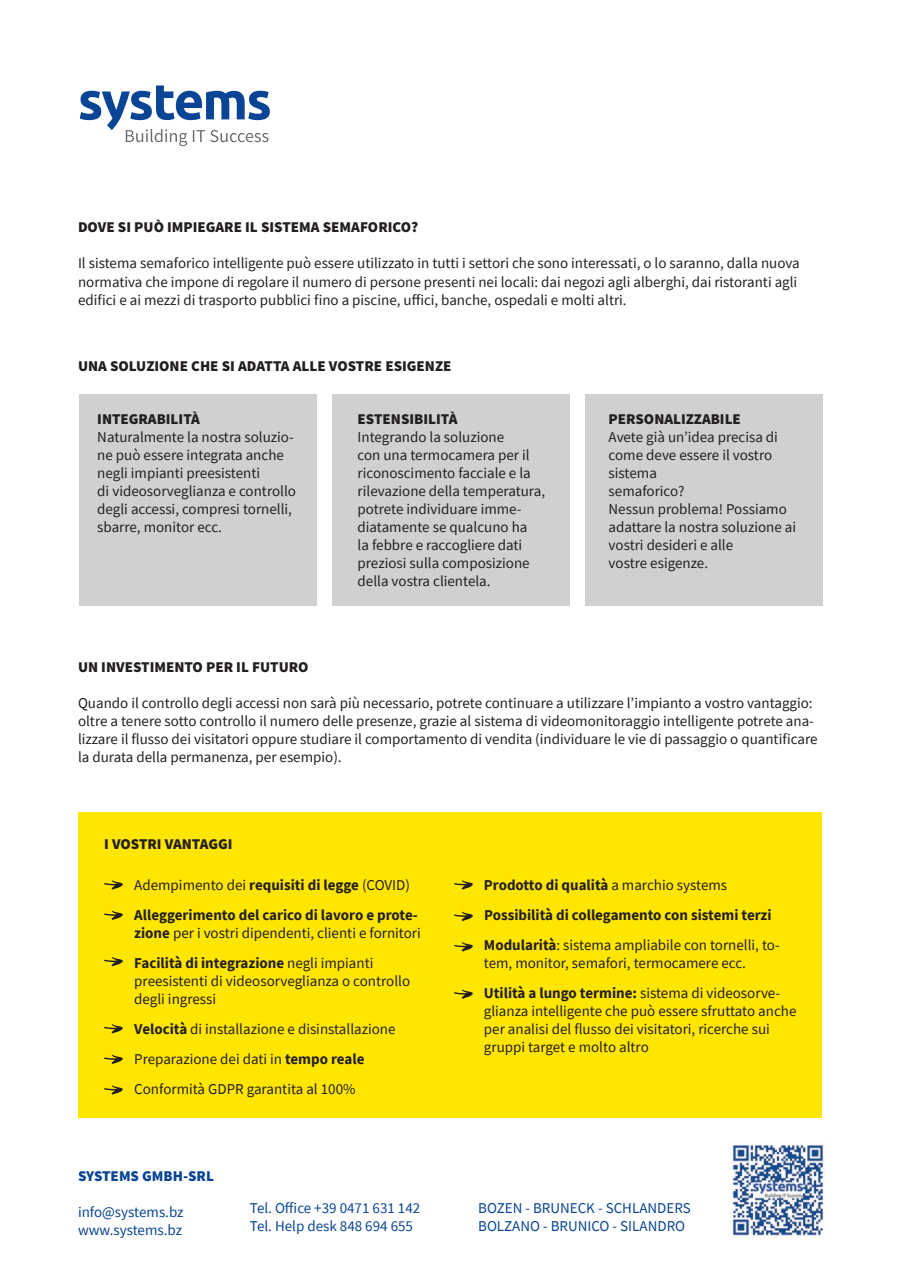
<style>
.page{position:relative;width:902px;height:1272px;background:#fff}
.page>*{position:absolute;margin:0;border:0;box-sizing:border-box;transform-origin:0 0}
.t1{font:15px/18px "Source Sans Pro";color:#231f20}
.t2{font:900 15px "Source Sans Pro";color:#231f20}
.t3{font:700 15px/18px "Source Sans Pro";color:#231f20}
.t4{font:15px "Source Sans Pro";color:#094594}
.t5{font:900 15px "Source Sans Pro";color:#094594}
.s1{font-weight:700}
.s2{font-weight:400}
</style>
<div class="page">
<svg style="left:80px;top:85px;width:190px;height:61px"></svg>
<div style="left:79px;top:394px;width:237px;height:212px;background:#cfd0d2"></div>
<div style="left:332px;top:394px;width:237px;height:212px;background:#cfd0d2"></div>
<div style="left:585px;top:394px;width:237px;height:212px;background:#cfd0d2"></div>
<img style="left:729px;top:1141px;width:97px;height:96px">
<div style="left:78px;top:812px;width:743px;height:305px;background:#ffe601"></div>
<svg style="left:104px;top:880px;width:19px;height:9px"></svg>
<svg style="left:454px;top:880px;width:19px;height:9px"></svg>
<svg style="left:454px;top:911px;width:19px;height:10px"></svg>
<svg style="left:454px;top:989px;width:19px;height:9px"></svg>
<svg style="left:104px;top:910px;width:19px;height:9px"></svg>
<svg style="left:104px;top:957px;width:19px;height:9px"></svg>
<svg style="left:104px;top:1024px;width:19px;height:9px"></svg>
<svg style="left:104px;top:1054px;width:19px;height:9px"></svg>
<svg style="left:104px;top:1085px;width:19px;height:9px"></svg>
<svg style="left:454px;top:942px;width:19px;height:9px"></svg>
<p class="t2" style="left:78px;top:218px;width:342px">DOVE SI PUÒ IMPIEGARE IL SISTEMA SEMAFORICO?</p>
<p class="t1" style="left:78px;top:254px;width:723px">Il sistema semaforico intelligente può essere utilizzato in tutti i settori che sono interessati, o lo saranno, dalla nuova normativa che impone di regolare il numero di persone presenti nei locali: dai negozi agli alberghi, dai ristoranti agli edifici e ai mezzi di trasporto pubblici fino a piscine, uffici, banche, ospedali e molti altri.</p>
<p class="t2" style="left:78px;top:356px;width:375px">UNA SOLUZIONE CHE SI ADATTA ALLE VOSTRE ESIGENZE</p>
<p class="t2" style="left:97px;top:409px;width:104px">INTEGRABILITÀ</p>
<p class="t1" style="left:97px;top:427px;width:200px">Naturalmente la nostra soluzio&shy;ne può essere integrata anche negli impianti preesistenti<br>di videosorveglianza e controllo degli accessi, compresi tornelli, sbarre, monitor ecc.</p>
<p class="t2" style="left:357px;top:409px;width:101px">ESTENSIBILITÀ</p>
<p class="t1" style="left:357px;top:427px;width:189px">Integrando la soluzione<br>con una termocamera per il riconoscimento facciale e la rilevazione della temperatura, potrete individuare imme&shy;diatamente se qualcuno ha<br>la febbre e raccogliere dati preziosi sulla composizione della vostra clientela.</p>
<p class="t2" style="left:608px;top:409px;width:134px">PERSONALIZZABILE</p>
<p class="t1" style="left:608px;top:428px;width:189px">Avete già un’idea precisa di come deve essere il vostro sistema<br>semaforico?<br>Nessun problema! Possiamo adattare la nostra soluzione ai vostri desideri e alle<br>vostre esigenze.</p>
<p class="t2" style="left:78px;top:657px;width:232px">UN INVESTIMENTO PER IL FUTURO</p>
<p class="t1" style="left:78px;top:693px;width:741px">Quando il controllo degli accessi non sarà più necessario, potrete continuare a utilizzare l’impianto a vostro vantaggio: oltre a tenere sotto controllo il numero delle presenze, grazie al sistema di videomonitoraggio intelligente potrete ana&shy;lizzare il flusso dei visitatori oppure studiare il comportamento di vendita (individuare le vie di passaggio o quantificare la durata della permanenza, per esempio).</p>
<p class="t2" style="left:104px;top:834px;width:130px">I VOSTRI VANTAGGI</p>
<p class="t1" style="left:134px;top:875px;width:277px">Adempimento dei <span class="s1">requisiti di legge</span> (COVID)</p>
<p class="t3" style="left:134px;top:905px;width:288px">Alleggerimento del carico di lavoro e prote&shy;zione <span class="s2">per i vostri dipendenti, clienti e fornitori</span></p>
<p class="t1" style="left:134px;top:953px;width:277px"><span class="s1">Facilità di integrazione</span> negli impianti preesistenti di videosorveglianza o controllo degli ingressi</p>
<p class="t1" style="left:134px;top:1019px;width:263px"><span class="s1">Velocità</span> di installazione e disinstallazione</p>
<p class="t1" style="left:134px;top:1049px;width:232px">Preparazione dei dati in <span class="s1">tempo reale</span></p>
<p class="t1" style="left:134px;top:1079px;width:223px">Conformità GDPR garantita al 100%</p>
<p class="t5" style="left:78px;top:1166px;width:137px">SYSTEMS GMBH-SRL</p>
<p class="t4" style="left:78px;top:1202px;width:107px">info@systems.bz</p>
<p class="t4" style="left:78px;top:1220px;width:106px">www.systems.bz</p>
<p class="t4" style="left:250px;top:1198px;width:172px">Tel. Office +39 0471 631 142</p>
<p class="t4" style="left:250px;top:1216px;width:164px">Tel. Help desk 848 694 655</p>
<p class="t3" style="left:484px;top:875px;width:245px">Prodotto di qualità <span class="s2">a marchio systems</span></p>
<p class="t3" style="left:484px;top:905px;width:289px">Possibilità di collegamento con sistemi terzi</p>
<p class="t1" style="left:484px;top:935px;width:297px"><span class="s1">Modularità</span>: sistema ampliabile con tornelli, to&shy;tem, monitor, semafori, termocamere ecc.</p>
<p class="t1" style="left:484px;top:983px;width:314px"><span class="s1">Utilità a lungo termine:</span> sistema di videosorve&shy;glianza intelligente che può essere sfruttato anche per analisi del flusso dei visitatori, ricerche sui gruppi target e molto altro</p>
<p class="t4" style="left:478px;top:1198px;width:214px">BOZEN - BRUNECK - SCHLANDERS</p>
<p class="t4" style="left:478px;top:1216px;width:208px">BOLZANO - BRUNICO - SILANDRO</p>
</div>
